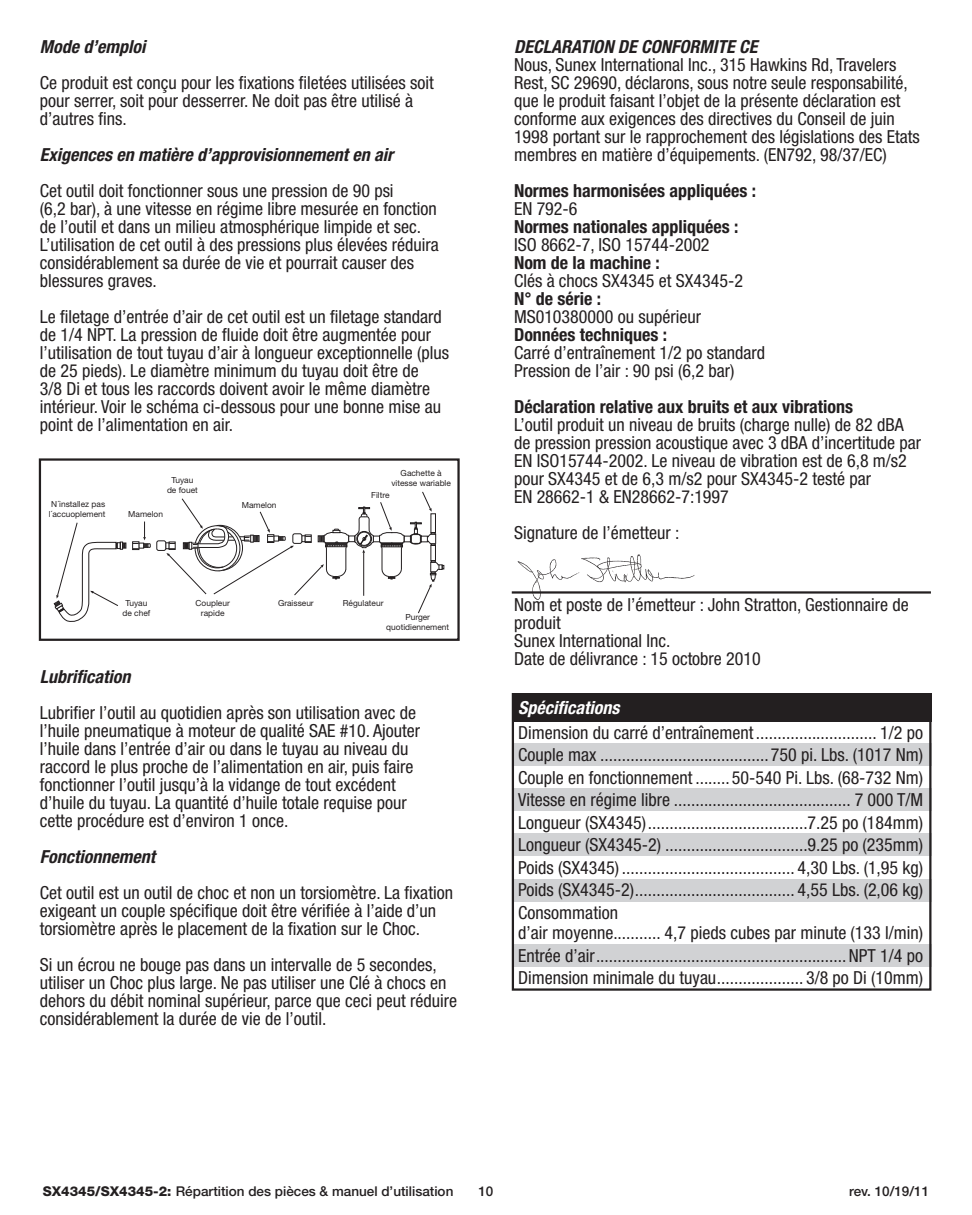
<style>
.page{position:relative;width:972px;height:1215px;background:#fff}
.page>*{position:absolute;margin:0;border:0;box-sizing:border-box;transform-origin:0 0}
.t1{font:condensed 18px/18px "Helvetica Neue LT Std";color:#231f20}
.t2{font:700 condensed 18px "Helvetica Neue LT Std";color:#231f20}
.t3{font:italic 700 condensed 18px "Helvetica Neue LT Std";color:#231f20}
.t4{font:italic 700 condensed 18px "Helvetica Neue LT Std";color:#fff}
.t5{font:500 13.5px "Helvetica Neue LT Std";color:#231f20}
.t6{font:8.33px/10.1px "Helvetica Neue LT Std";color:#231f20;text-align:center}
.s1{font-weight:800}
</style>
<div class="page">
<div style="left:512px;top:744px;width:420px;height:22px;background:#d1d2d4"></div>
<div style="left:512px;top:789px;width:420px;height:22px;background:#d1d2d4"></div>
<div style="left:512px;top:834px;width:420px;height:22px;background:#d1d2d4"></div>
<div style="left:512px;top:879px;width:420px;height:22px;background:#d1d2d4"></div>
<div style="left:512px;top:944px;width:420px;height:22px;background:#d1d2d4"></div>
<div style="left:512px;top:693px;width:420px;height:29px;background:#231f20"></div>
<div style="left:39px;top:458px;width:421px;height:183px;border:2px solid #231f20"></div>
<hr style="left:512px;top:591px;width:419px;height:3px;background:#231f20">
<svg style="left:132px;top:541px;width:7px;height:9px"></svg>
<svg style="left:133px;top:522px;width:18px;height:27px"></svg>
<div style="left:156px;top:540px;width:10px;height:11px;border:1px solid #231f20;border-radius:2px"></div>
<svg style="left:53px;top:522px;width:73px;height:100px"></svg>
<svg style="left:165px;top:491px;width:279px;height:123px"></svg>
<img style="left:511px;top:554px;width:191px;height:46px">
<div style="left:512px;top:693px;width:420px;height:298px;border:2px solid #231f20"></div>
<p class="t3" style="left:40px;top:36px;width:107px">Mode d’emploi</p>
<p class="t1" style="left:40px;top:74px;width:395px">Ce produit est conçu pour les fixations filetées utilisées soit pour serrer, soit pour desserrer. Ne doit pas être utilisé à d’autres fins.</p>
<p class="t3" style="left:40px;top:144px;width:355px">Exigences en matière d’approvisionnement en air</p>
<p class="t1" style="left:40px;top:182px;width:400px">Cet outil doit fonctionner sous une pression de 90 psi<br>(6,2 bar), à une vitesse en régime libre mesurée en fonction de l’outil et dans un milieu atmosphérique limpide et sec.<br>L’utilisation de cet outil à des pressions plus élevées réduira considérablement sa durée de vie et pourrait causer des blessures graves.</p>
<p class="t1" style="left:40px;top:308px;width:411px">Le filetage d’entrée d’air de cet outil est un filetage standard de 1/4 NPT. La pression de fluide doit être augmentée pour l’utilisation de tout tuyau d’air à longueur exceptionnelle (plus de 25 pieds). Le diamètre minimum du tuyau doit être de<br>3/8 Di et tous les raccords doivent avoir le même diamètre intérieur. Voir le schéma ci-dessous pour une bonne mise au point de l’alimentation en air.</p>
<p class="t6" style="left:167px;top:475px;width:32px">Tuyau de fouet</p>
<p class="t6" style="left:49px;top:499px;width:58px">N´installez pas l´accuoplement</p>
<p class="t6" style="left:242px;top:500px;width:36px">Mamelon</p>
<p class="t6" style="left:128px;top:509px;width:36px">Mamelon</p>
<p class="t6" style="left:391px;top:468px;width:61px">Gachette à vitesse wariable</p>
<p class="t6" style="left:371px;top:490px;width:20px">Filtre</p>
<p class="t6" style="left:123px;top:598px;width:29px">Tuyau de chef</p>
<p class="t6" style="left:196px;top:598px;width:36px">Coupleur</p>
<p class="t6" style="left:278px;top:598px;width:37px">Graisseur</p>
<p class="t6" style="left:343px;top:598px;width:42px">Régulateur</p>
<p class="t6" style="left:201px;top:608px;width:25px">rapide</p>
<p class="t6" style="left:386px;top:612px;width:64px">Purger quotidiennement</p>
<p class="t3" style="left:40px;top:666px;width:92px">Lubrification</p>
<p class="t1" style="left:40px;top:704px;width:382px">Lubrifier l’outil au quotidien après son utilisation avec de l’huile pneumatique à moteur de qualité SAE #10. Ajouter l’huile dans l’entrée d’air ou dans le tuyau au niveau du raccord le plus proche de l’alimentation en air, puis faire fonctionner l’outil jusqu’à la vidange de tout excédent d’huile du tuyau. La quantité d’huile totale requise pour cette procédure est d’environ 1 once.</p>
<p class="t3" style="left:40px;top:846px;width:117px">Fonctionnement</p>
<p class="t1" style="left:40px;top:884px;width:415px">Cet outil est un outil de choc et non un torsiomètre. La fixation exigeant un couple spécifique doit être vérifiée à l’aide d’un torsiomètre après le placement de la fixation sur le Choc.</p>
<p class="t1" style="left:40px;top:956px;width:419px">Si un écrou ne bouge pas dans un intervalle de 5 secondes, utiliser un Choc plus large. Ne pas utiliser une Clé à chocs en dehors du débit nominal supérieur, parce que ceci peut réduire considérablement la durée de vie de l’outil.</p>
<p class="t3" style="left:514px;top:36px;width:245px">DECLARATION DE CONFORMITE CE</p>
<p class="t1" style="left:514px;top:56px;width:407px">Nous, Sunex International Inc., 315 Hawkins Rd, Travelers Rest, SC 29690, déclarons, sous notre seule responsabilité, que le produit faisant l’objet de la présente déclaration est conforme aux exigences des directives du Conseil de juin 1998 portant sur le rapprochement des législations des Etats membres en matière d’équipements. (EN792, 98/37/EC)</p>
<p class="t2" style="left:514px;top:180px;width:244px">Normes harmonisées appliquées :</p>
<p class="t1" style="left:514px;top:200px;width:65px">EN 792-6</p>
<p class="t2" style="left:514px;top:216px;width:226px">Normes nationales appliquées :</p>
<p class="t1" style="left:514px;top:236px;width:197px">ISO 8662-7, ISO 15744-2002</p>
<p class="t2" style="left:514px;top:252px;width:147px">Nom de la machine :</p>
<p class="t1" style="left:514px;top:272px;width:230px">Clés à chocs SX4345 et SX4345-2</p>
<p class="t2" style="left:514px;top:288px;width:89px">N° de série :</p>
<p class="t1" style="left:514px;top:308px;width:189px">MS010380000 ou supérieur</p>
<p class="t2" style="left:514px;top:324px;width:155px">Données techniques :</p>
<p class="t1" style="left:514px;top:344px;width:253px">Carré d’entraînement 1/2 po standard<br>Pression de l’air : 90 psi (6,2 bar)</p>
<p class="t2" style="left:514px;top:396px;width:341px">Déclaration relative aux bruits et aux vibrations</p>
<p class="t1" style="left:514px;top:416px;width:409px">L’outil produit un niveau de bruits (charge nulle) de 82 dBA de pression pression acoustique avec 3 dBA d’incertitude par EN ISO15744-2002. Le niveau de vibration est de 6,8 m/s2 pour SX4345 et de 6,3 m/s2 pour SX4345-2 testé par<br>EN 28662-1 &amp; EN28662-7:1997</p>
<p class="t1" style="left:514px;top:524px;width:167px">Signature de l’émetteur :</p>
<p class="t1" style="left:514px;top:596px;width:396px">Nom et poste de l’émetteur : John Stratton, Gestionnaire de produit<br>Sunex International Inc.<br>Date de délivrance : 15 octobre 2010</p>
<p class="t4" style="left:518px;top:697px;width:103px">Spécifications</p>
<p class="t1" style="left:518px;top:721px;width:407px;line-height:22.5px;text-align:justify">Dimension du carré d’entraînement ............................ 1/2 po Couple max .......................................750 pi. Lbs. (1017 Nm)<br>Couple en fonctionnement ........50-540 Pi. Lbs. (68-732 Nm)<br>Vitesse en régime libre ......................................... 7 000 T/M Longueur (SX4345).....................................7.25 po (184mm)<br>Longueur (SX4345-2) .................................9.25 po (235mm)<br>Poids (SX4345) ........................................ 4,30 Lbs. (1,95 kg)<br>Poids (SX4345-2)..................................... 4,55 Lbs. (2,06 kg)<br>Consommation</p>
<p class="t1" style="left:518px;top:921px;width:407px;line-height:22.5px;text-align:justify">d’air moyenne........... 4,7 pieds cubes par minute (133 l/min)<br>Entrée d’air..........................................................NPT 1/4 po Dimension minimale du tuyau.................... 3/8 po Di (10mm)</p>
<p class="t5" style="left:43px;top:1183px;width:412px"><span class="s1">SX4345/SX4345-2:</span> Répartition des pièces &amp; manuel d’utilisation</p>
<p class="t5" style="left:478px;top:1183px;width:17px">10</p>
<p class="t5" style="left:849px;top:1183px;width:82px">rev. 10/19/11</p>
</div>
